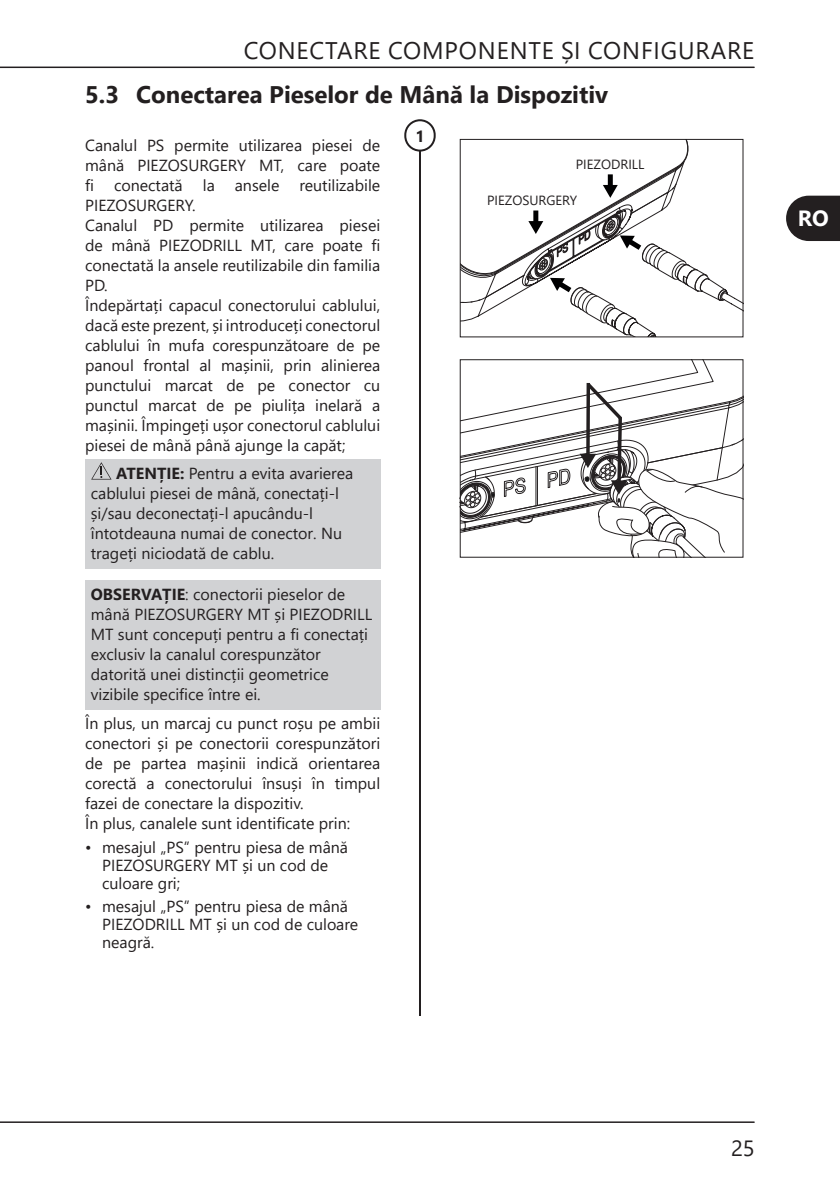
<style>
.page{position:relative;width:840px;height:1191px;background:#fff}
.page>*{position:absolute;margin:0;border:0;box-sizing:border-box;transform-origin:0 0}
.t1{font:700 24px "Segoe UI";color:#231f20}
.t2{font:24px "Segoe UI";color:#231f20}
.t3{font:22px "Segoe UI";color:#231f20}
.t4{font:700 22px "Segoe UI";color:#fff}
.t5{font:16px/20px "Segoe UI";color:#231f20}
.t6{font:700 16px "Segoe UI";color:#231f20}
.t7{font:13.2px "Segoe UI";color:#231f20}
.s1{font-weight:700}
</style>
<div class="page">
<hr style="left:0;top:67px;width:753px;height:1px;background:#231f20">
<hr style="left:0;top:1121px;width:753px;height:2px;background:#231f20">
<svg style="left:786px;top:195px;width:53px;height:46px;background:#3a3637"></svg>
<div style="left:85px;top:459px;width:295px;height:109px;background:#d1d2d4"></div>
<div style="left:85px;top:580px;width:295px;height:129px;background:#d1d2d4"></div>
<svg style="left:91px;top:462px;width:20px;height:17px"></svg>
<div style="left:404px;top:119px;width:31px;height:33px;border:2px solid #231f20;border-radius:15px"></div>
<hr style="left:419px;top:150px;width:2px;height:865px;background:#231f20">
<svg style="left:460px;top:141px;width:282px;height:197px"></svg>
<div style="left:459px;top:139px;width:284px;height:198px;border:1px solid #231f20"></div>
<svg style="left:461px;top:361px;width:280px;height:195px"></svg>
<div style="left:459px;top:359px;width:284px;height:199px;border:1px solid #231f20"></div>
<h1 class="t2" style="left:243px;top:28px;width:32px">Conectare</h1>
<h1 class="t2" style="left:388px;top:28px;width:33px">Componente</h1>
<h1 class="t2" style="left:561px;top:28px;width:58px">și Configurare</h1>
<h1 class="t1" style="left:85px;top:71px;width:524px">5.3 Conectarea Pieselor de Mână la Dispozitiv</h1>
<p class="t5" style="left:85px;top:133px;width:296px">Canalul PS permite utilizarea piesei de mână PIEZOSURGERY MT, care poate fi conectată la ansele reutilizabile PIEZOSURGERY.<br>Canalul PD permite utilizarea piesei de mână PIEZODRILL MT, care poate fi conectată la ansele reutilizabile din familia PD.<br>Îndepărtați capacul conectorului cablului, dacă este prezent, și introduceți conectorul cablului în mufa corespunzătoare de pe panoul frontal al mașinii, prin alinierea punctului marcat de pe conector cu punctul marcat de pe piulița inelară a mașinii. Împingeți ușor conectorul cablului piesei de mână până ajunge la capăt;</p>
<p class="t5" style="left:91px;top:462px;width:264px;text-indent:25px"><span class="s1">ATENȚIE:</span> Pentru a evita avarierea cablului piesei de mână, conectați-l și/sau deconectați-l apucându-l întotdeauna numai de conector. Nu trageți niciodată de cablu.</p>
<p class="t5" style="left:91px;top:583px;width:283px"><span class="s1">OBSERVAȚIE</span>: conectorii pieselor de mână PIEZOSURGERY MT și PIEZODRILL MT sunt concepuți pentru a fi conectați exclusiv la canalul corespunzător datorită unei distincții geometrice vizibile specifice între ei.</p>
<p class="t5" style="left:85px;top:711px;width:296px">În plus, un marcaj cu punct roșu pe ambii conectori și pe conectorii corespunzători de pe partea mașinii indică orientarea corectă a conectorului însuși în timpul fazei de conectare la dispozitiv.<br>În plus, canalele sunt identificate prin:</p>
<p class="t5" style="left:102px;top:836px;width:247px;line-height:18px;text-indent:-17px">• mesajul „PS” pentru piesa de mână<br>PIEZOSURGERY MT și un cod de culoare gri;</p>
<p class="t5" style="left:102px;top:896px;width:257px;line-height:18px;text-indent:-17px">• mesajul „PS” pentru piesa de mână<br>PIEZODRILL MT și un cod de culoare neagră.</p>
<p class="t6" style="left:415px;top:121px;width:11px">1</p>
<p class="t7" style="left:575px;top:152px;width:70px">PIEZODRILL</p>
<p class="t7" style="left:487px;top:188px;width:92px">PIEZOSURGERY</p>
<h2 class="t4" style="left:797px;top:198px;width:32px">RO</h2>
<h2 class="t3" style="left:730px;top:1127px;width:25px">25</h2>
</div>
